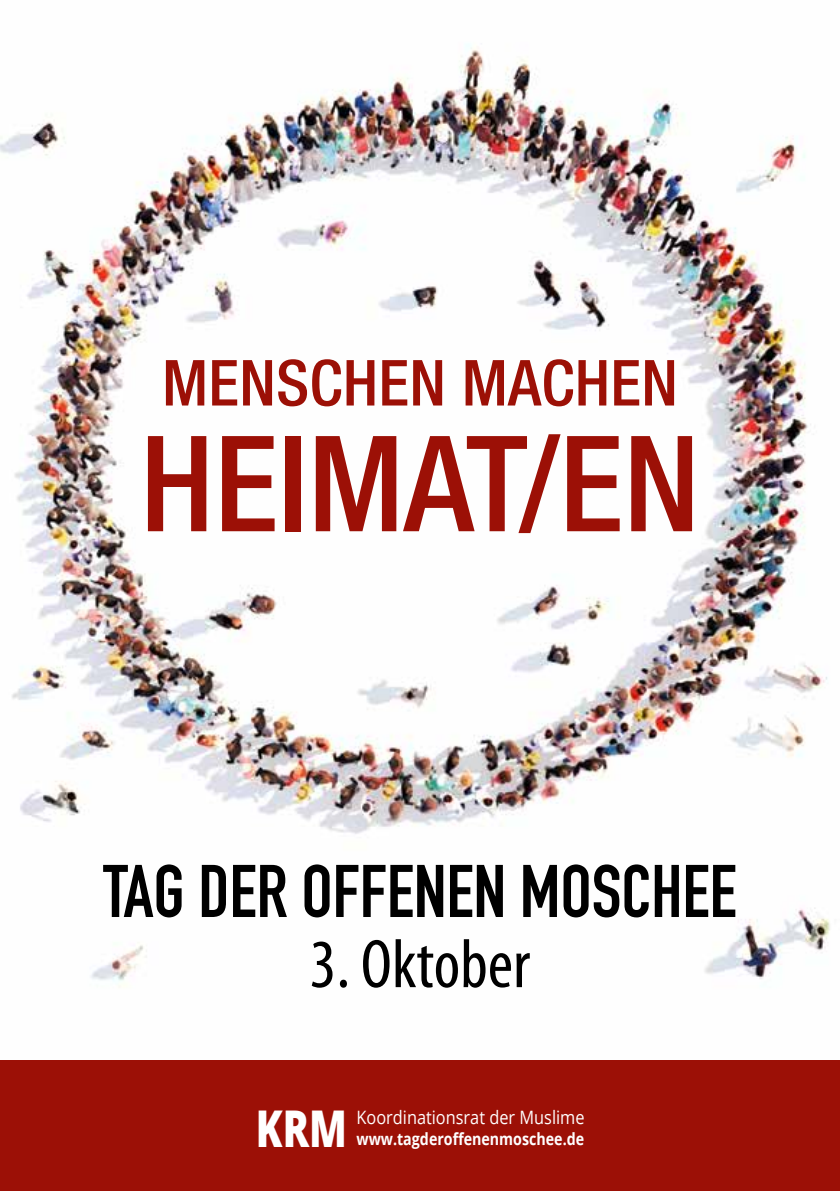
<style>
.page{position:relative;width:840px;height:1191px;background:#fff}
.page>*{position:absolute;margin:0;border:0;box-sizing:border-box;transform-origin:0 0}
.t1{font:500 condensed 133.2px "Helvetica Neue LT Pro";color:#9c1006}
.t2{font:700 73.2px "DIN Condensed";color:#000}
.t3{font:condensed 69.2px "Myriad Pro";color:#000}
.t4{font:500 condensed 63.6px "Helvetica Neue LT Pro";letter-spacing:.005em;color:#9c1006}
.t5{font:800 50.6px "Open Sans";color:#fff;scale:.77 1}
.t6{font:18.4px "Open Sans";color:#fff;scale:.89 1}
.t7{font:700 16.8px "Open Sans";color:#fff;scale:.85 1}
</style>
<div class="page">
<img style="left:0;top:44px;width:830px;height:943px">
<div style="left:0;top:1060px;width:839px;height:131px;background:#9c1006"></div>
<h3 class="t4" style="left:162px;top:345px;width:517px">MENSCHEN MACHEN</h3>
<h1 class="t1" style="left:140px;top:404px;width:561px">HEIMAT /EN</h1>
<h2 class="t2" style="left:103px;top:842px;width:634px">TAG DER OFFENEN MOSCHEE</h2>
<h3 class="t3" style="left:309px;top:922px;width:222px">3. Oktober</h3>
<h3 class="t5" style="left:256px;top:1089px;width:120px">KRM</h3>
<p class="t6" style="left:356px;top:1104px;width:258px">Koordinationsrat der Muslime</p>
<p class="t7" style="left:356px;top:1127px;width:269px">www.tagderoffenenmoschee.de</p>
</div>
